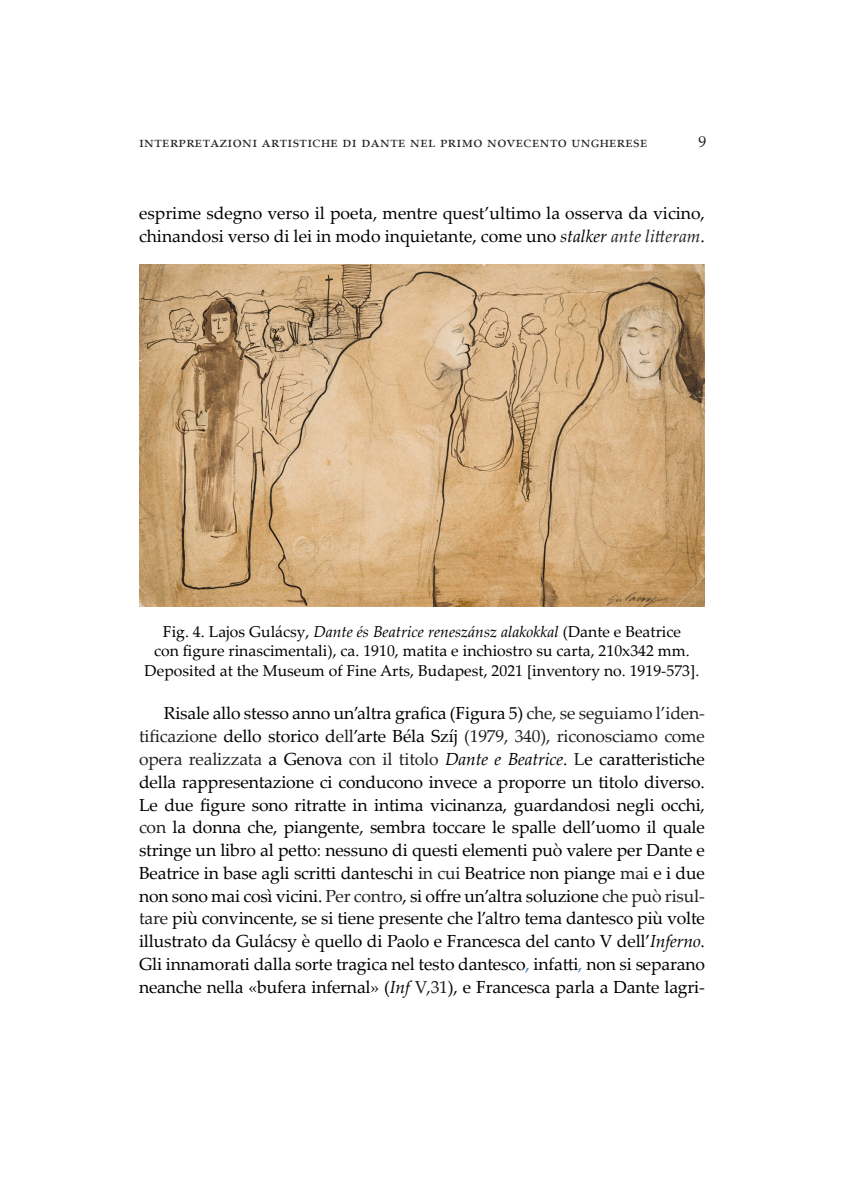
<style>
.page{position:relative;width:844px;height:1191px;background:#fff}
.page>*{position:absolute;margin:0;border:0;box-sizing:border-box;transform-origin:0 0}
.SFU_CorpoTesto{font:17.5px/22.8px "Palatino Linotype";color:#000}
.SFU_Didascalia{font:15.75px/19.2px "Palatino Linotype";color:#000;text-align:center}
.t1{font:15.75px "Palatino Linotype";letter-spacing:.02em;color:#231f20}
.s1{font-style:italic}
.s2{font-style:italic;color:#231f20}
.s3{color:#231f20}
.s4{color:#4472c4}
</style>
<div class="page">
<img style="left:139px;top:265px;width:565px;height:341px">
<p class="t1" style="left:139px;top:130px;width:510px">interpretazioni artistiche di dante nel primo novecento ungherese</p>
<p class="t1" style="left:698px;top:130px;width:9px">9</p>
<p class="SFU_CorpoTesto" style="left:139px;top:201px;width:567px">esprime sdegno verso il poeta, mentre quest’ultimo la osserva da vicino, chinandosi verso di lei in modo inquietante, come uno <span class="s1">stalker</span> <span class="s2">ante litteram</span>.</p>
<p class="SFU_Didascalia" style="left:145px;top:621px;width:556px">Fig. 4. Lajos Gulácsy, <span class="s1">Dante és Beatrice reneszánsz alakokkal</span> (Dante e Beatrice<br>con figure rinascimentali), ca. 1910, matita e inchiostro su carta, 210x342 mm.<br>Deposited at the Museum of Fine Arts, Budapest, 2021 [inventory no. 1919-573].</p>
<p class="SFU_CorpoTesto" style="left:139px;top:701px;width:567px;text-align:justify;text-indent:25px">Risale allo stesso anno un’altra grafica (Figura 5) <span class="s3">che, se seguiamo l’iden&shy;tificazione</span> dello storico d<span class="s3">ell</span>’arte Béla Szíj <span class="s3">(1979, 340), riconosciamo come opera realizzata</span> a Genova <span class="s3">con il titolo</span> <span class="s1">Dante e Beatrice</span>. <span class="s3">L</span>e caratteristiche della rappresentazione ci conducono invece a proporre un titolo diverso.<br>Le due figure sono ritratte in intima vicinanza, guardandosi negli occhi, <span class="s3">con</span> la donna che, piangente, sembra toccare le spalle dell’uomo il quale stringe un libro al petto<span class="s3">:</span> nessuno di questi elementi può valere per Dante e Beatrice in base agli scritti danteschi <span class="s3">in cui</span> Beatrice non piange <span class="s3">mai</span> e i due non sono mai così vicini. <span class="s3">Per contro</span>, si offre un’altra soluzione <span class="s3">che può risul&shy;tare</span> più convincente, se si tiene presente che l’altro tema dantesco più volte illustrato da Gulácsy è quello di Paolo e Francesca del canto V dell’<span class="s1">Inferno</span>.<br>Gli innamorati dalla sorte tragica nel testo dantesco<span class="s4">,</span> infatti<span class="s4">,</span> non si separano neanche nella «bufera infernal» (<span class="s1">Inf</span> <span class="s3">V,31</span>), e Francesca parla a Dante lagri-</p>
</div>
